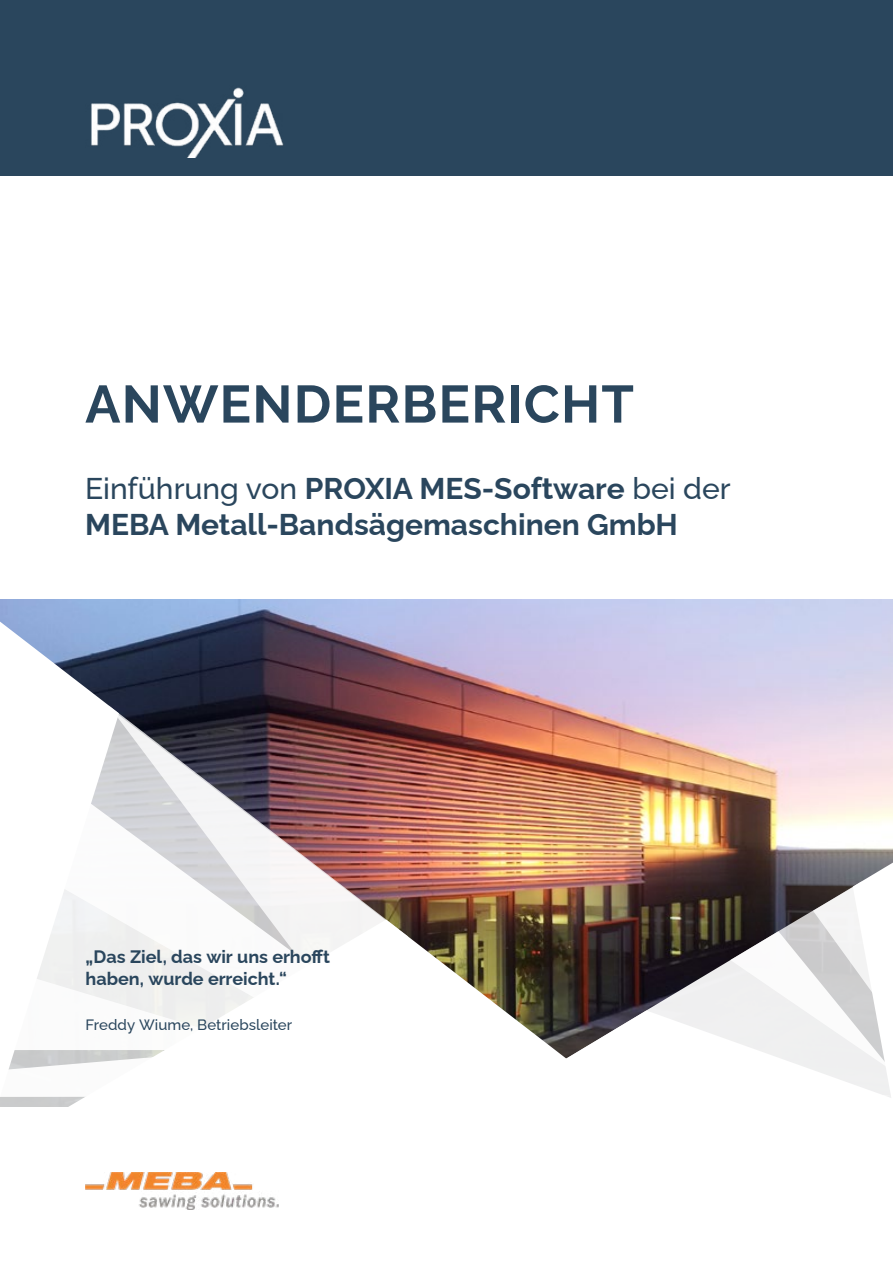
<style>
.page{position:relative;width:893px;height:1263px;background:#fff}
.page>*{position:absolute;margin:0;border:0;box-sizing:border-box;transform-origin:0 0}
.t1{font:100 52.5px "Raleway";letter-spacing:.025em;color:#2a465d}
.t2{font:100 30px/36px "Raleway";color:#2a465d}
.t3{font:100 18px/22.5px "Raleway";color:#2a465d}
.t4{font:500 15px "Raleway";letter-spacing:.005em;color:#2a465d}
.s1{font-weight:500}
</style>
<div class="page">
<div style="left:0;top:0;width:893px;height:175px;background:#2a465d"></div>
<img style="left:0;top:599px;width:893px;height:263px">
<svg style="left:392px;top:760px;width:34px;height:102px;background:#ba6a5f"></svg>
<img style="left:119px;top:665px;width:273px;height:197px">
<svg style="left:0;top:621px;width:119px;height:241px"></svg>
<img style="left:0;top:862px;width:893px;height:245px">
<img style="left:85px;top:1172px;width:194px;height:38px">
<img style="left:91px;top:87px;width:193px;height:71px">
<h1 class="t1" style="left:85px;top:362px;width:550px">ANWENDERBERICHT</h1>
<p class="t2" style="left:85px;top:467px;width:647px"><span class="s1">Einführung von</span> PROXIA MES-Software <span class="s1">bei der<br></span>MEBA Metall-Bandsägemaschinen GmbH</p>
<p class="t3" style="left:86px;top:943px;width:246px">„Das Ziel, das wir uns erhofft haben, wurde erreicht.“</p>
<p class="t4" style="left:86px;top:1013px;width:208px">Freddy Wiume, Betriebsleiter</p>
</div>
